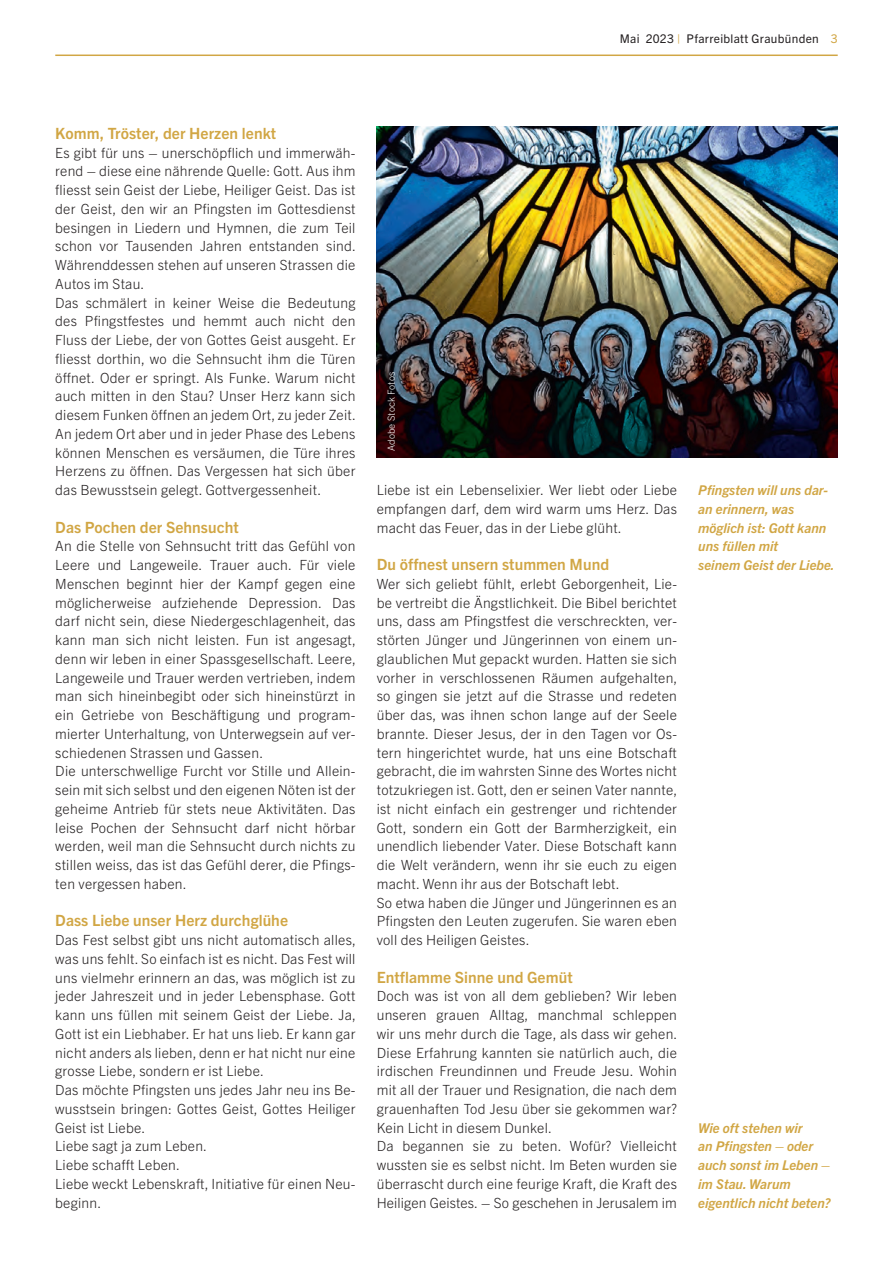
<style>
.page{position:relative;width:893px;height:1263px;background:#fff}
.page>*{position:absolute;margin:0;border:0;box-sizing:border-box;transform-origin:0 0}
.t1{font:700 15.6px "Trade Gothic Next LT Pro";letter-spacing:.005em;color:#d1a644}
.t2{font:300 14.1px/18.8px "Trade Gothic Next LT Pro";letter-spacing:.015em;color:#231f20}
.t3{font:italic 700 13.5px/18.8px "Trade Gothic Next LT Pro";color:#d1a644}
.t4{font:12px "Trade Gothic Next LT Pro";letter-spacing:.025em;color:#231f20}
.t5{font:300 9.75px "Trade Gothic Next LT Pro";letter-spacing:.015em;color:#fff}
.s1{color:#d1a644}
</style>
<div class="page">
<hr style="left:55px;top:55px;width:783px;height:1px;background:#d1a644">
<img style="left:377px;top:127px;width:461px;height:331px">
<p class="t4" style="left:620px;top:31px;width:219px">Mai 2023 <span class="s1">|</span> Pfarreiblatt Graubünden <span class="s1">3</span></p>
<p class="t1" style="left:55px;top:122px;width:222px">Komm, Tröster, der Herzen lenkt</p>
<p class="t2" style="left:55px;top:142px;width:302px">Es gibt für uns – unerschöpflich und immerwäh&shy;rend – diese eine nährende Quelle: Gott. Aus ihm fliesst sein Geist der Liebe, Heiliger Geist. Das ist der Geist, den wir an Pfingsten im Gottesdienst besingen in Liedern und Hymnen, die zum Teil schon vor Tausenden Jahren entstanden sind.<br>Währenddessen stehen auf unseren Strassen die Autos im Stau.<br>Das schmälert in keiner Weise die Bedeutung des Pfingstfestes und hemmt auch nicht den Fluss der Liebe, der von Gottes Geist ausgeht. Er fliesst dorthin, wo die Sehnsucht ihm die Türen öffnet. Oder er springt. Als Funke. Warum nicht auch mitten in den Stau? Unser Herz kann sich diesem Funken öffnen an jedem Ort, zu jeder Zeit.<br>An jedem Ort aber und in jeder Phase des Lebens können Menschen es versäumen, die Türe ihres Herzens zu öffnen. Das Vergessen hat sich über das Bewusstsein gelegt. Gottvergessenheit.</p>
<p class="t1" style="left:55px;top:516px;width:185px">Das Pochen der Sehnsucht</p>
<p class="t2" style="left:55px;top:536px;width:302px">An die Stelle von Sehnsucht tritt das Gefühl von Leere und Langeweile. Trauer auch. Für viele Menschen beginnt hier der Kampf gegen eine möglicherweise aufziehende Depression. Das darf nicht sein, diese Niedergeschlagenheit, das kann man sich nicht leisten. Fun ist angesagt, denn wir leben in einer Spassgesellschaft. Leere, Langeweile und Trauer werden vertrieben, indem man sich hineinbegibt oder sich hineinstürzt in ein Getriebe von Beschäftigung und program&shy;mierter Unterhaltung, von Unterwegsein auf ver&shy;schiedenen Strassen und Gassen.<br>Die unterschwellige Furcht vor Stille und Allein&shy;sein mit sich selbst und den eigenen Nöten ist der geheime Antrieb für stets neue Aktivitäten. Das leise Pochen der Sehnsucht darf nicht hörbar werden, weil man die Sehnsucht durch nichts zu stillen weiss, das ist das Gefühl derer, die Pfings&shy;ten vergessen haben.</p>
<p class="t1" style="left:55px;top:910px;width:234px">Dass Liebe unser Herz durchglühe</p>
<p class="t2" style="left:55px;top:930px;width:302px">Das Fest selbst gibt uns nicht automatisch alles, was uns fehlt. So einfach ist es nicht. Das Fest will uns vielmehr erinnern an das, was möglich ist zu jeder Jahreszeit und in jeder Lebensphase. Gott kann uns füllen mit seinem Geist der Liebe. Ja, Gott ist ein Liebhaber. Er hat uns lieb. Er kann gar nicht anders als lieben, denn er hat nicht nur eine grosse Liebe, sondern er ist Liebe.<br>Das möchte Pfingsten uns jedes Jahr neu ins Be&shy;wusstsein bringen: Gottes Geist, Gottes Heiliger Geist ist Liebe.<br>Liebe sagt ja zum Leben.<br>Liebe schafft Leben.<br>Liebe weckt Lebenskraft, Initiative für einen Neu&shy;beginn.</p>
<p class="t5" style="left:385px;top:451px;width:81px;rotate:-90deg">Adobe Stock Fotos</p>
<p class="t2" style="left:377px;top:480px;width:302px;text-align:justify">Liebe ist ein Lebenselixier. Wer liebt oder Liebe empfangen darf, dem wird warm ums Herz. Das macht das Feuer, das in der Liebe glüht.</p>
<p class="t1" style="left:377px;top:553px;width:234px">Du öffnest unsern stummen Mund</p>
<p class="t2" style="left:377px;top:573px;width:302px">Wer sich geliebt fühlt, erlebt Geborgenheit, Lie&shy;be vertreibt die Ängstlichkeit. Die Bibel berichtet uns, dass am Pfingstfest die verschreckten, ver&shy;störten Jünger und Jüngerinnen von einem un&shy;glaublichen Mut gepackt wurden. Hatten sie sich vorher in verschlossenen Räumen aufgehalten, so gingen sie jetzt auf die Strasse und redeten über das, was ihnen schon lange auf der Seele brannte. Dieser Jesus, der in den Tagen vor Os&shy;tern hingerichtet wurde, hat uns eine Botschaft gebracht, die im wahrsten Sinne des Wortes nicht totzukriegen ist. Gott, den er seinen Vater nannte, ist nicht einfach ein gestrenger und richtender Gott, sondern ein Gott der Barmherzigkeit, ein unendlich liebender Vater. Diese Botschaft kann die Welt verändern, wenn ihr sie euch zu eigen macht. Wenn ihr aus der Botschaft lebt.<br>So etwa haben die Jünger und Jüngerinnen es an Pfingsten den Leuten zugerufen. Sie waren eben voll des Heiligen Geistes.</p>
<p class="t1" style="left:377px;top:966px;width:197px">Entflamme Sinne und Gemüt</p>
<p class="t2" style="left:377px;top:986px;width:302px">Doch was ist von all dem geblieben? Wir leben unseren grauen Alltag, manchmal schleppen wir uns mehr durch die Tage, als dass wir gehen.<br>Diese Erfahrung kannten sie natürlich auch, die irdischen Freundinnen und Freude Jesu. Wohin mit all der Trauer und Resignation, die nach dem grauenhaften Tod Jesu über sie gekommen war?<br>Kein Licht in diesem Dunkel.<br>Da begannen sie zu beten. Wofür? Vielleicht wussten sie es selbst nicht. Im Beten wurden sie überrascht durch eine feurige Kraft, die Kraft des Heiligen Geistes. – So geschehen in Jerusalem im</p>
<p class="t3" style="left:698px;top:480px;width:138px">Pfingsten will uns dar&shy;an erinnern, was möglich ist: Gott kann uns füllen mit<br>seinem Geist der Liebe.</p>
<p class="t3" style="left:698px;top:1117px;width:134px">Wie oft stehen wir<br>an Pfingsten – oder auch sonst im Leben – im Stau. Warum eigentlich nicht beten?</p>
</div>
